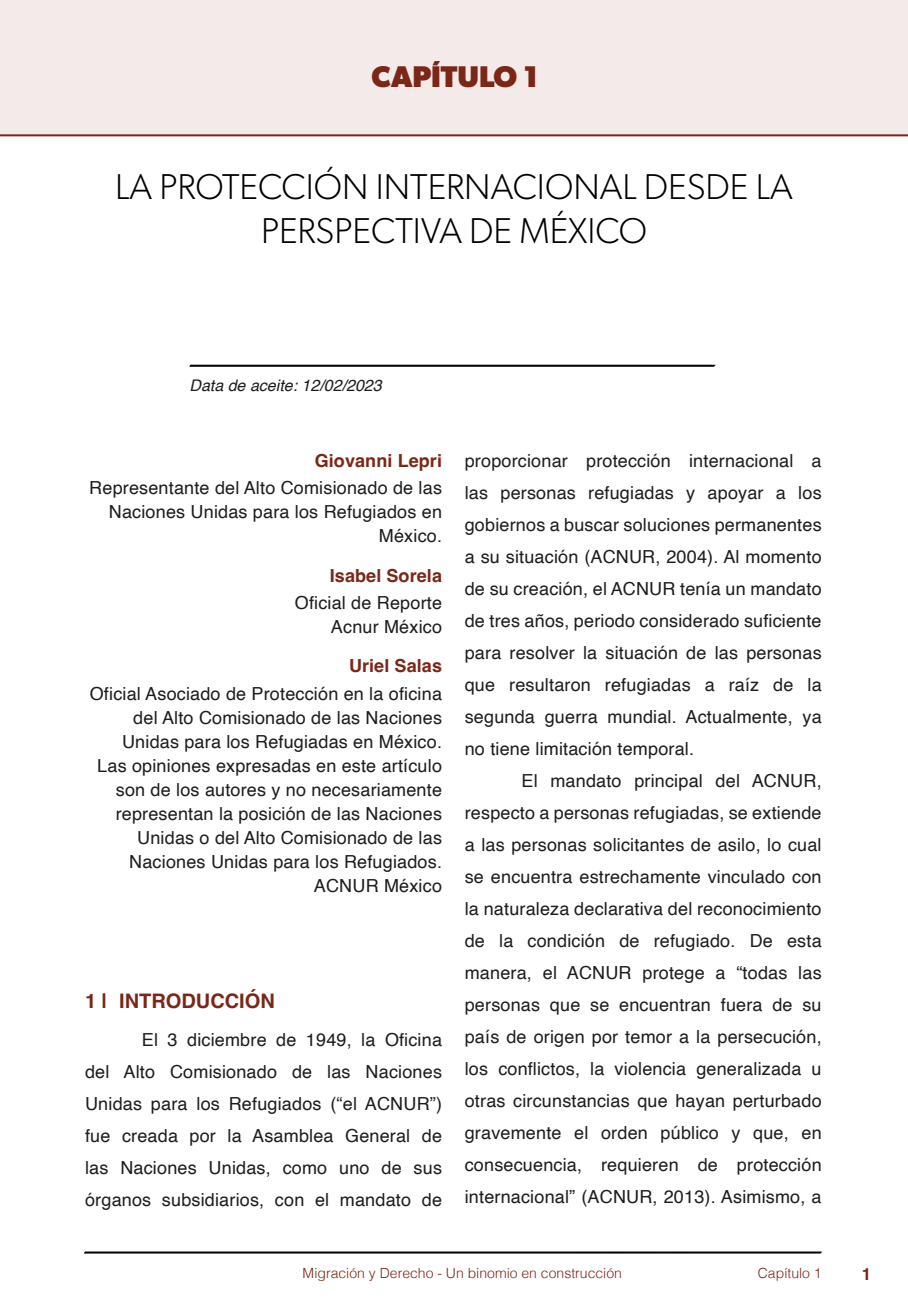
<style>
.page{position:relative;width:908px;height:1304px;background:#fff}
.page>*{position:absolute;margin:0;border:0;box-sizing:border-box;transform-origin:0 0}
.t1{font:300 36px/44px "Gibson";color:#000}
.t2{font:700 30px "Gibson";color:#7a2717}
.t3{font:700 20px "Helvetica";color:#7a2717}
.t4{font:18px/32px "Helvetica";letter-spacing:.01em;color:#1d1d1b;text-align:right}
.t5{font:700 18px "Helvetica";letter-spacing:.005em;color:#7a2717}
.t6{font:700 16.8px "Helvetica";color:#7a2717}
.t7{font:italic 16px "Helvetica";color:#1d1d1b}
.t8{font:300 14px "Helvetica";color:#7a2717}
</style>
<div class="page">
<svg style="left:84px;top:1251px;width:737px;height:3px;background:#515151"></svg>
<svg style="left:189px;top:364px;width:526px;height:3px;background:#4f4f4f"></svg>
<div style="left:0;top:0;width:907px;height:136px;background:#f3eae9"></div>
<div style="left:44px;top:72px;width:68px;height:61px;background:#f3eae9"></div>
<h2 class="t2" style="left:371px;top:58px;width:168px">CAPÍTULO 1</h2>
<h1 class="t1" style="left:261px;top:164px;width:533px;text-indent:-146px">LA PROTECCIÓN INTERNACIONAL DESDE LA<br>PERSPECTIVA DE MÉXICO</h1>
<p class="t7" style="left:189px;top:373px;width:194px">Data de aceite: 12/02/2023</p>
<p class="t5" style="left:314px;top:450px;width:129px">Giovanni Lepri</p>
<p class="t4" style="left:89px;top:477px;width:354px;line-height:24px">Representante del Alto Comisionado de las<br>Naciones Unidas para los Refugiados en<br>México.</p>
<p class="t5" style="left:329px;top:564px;width:114px">Isabel Sorela</p>
<p class="t4" style="left:295px;top:591px;width:149px;line-height:24px">Oficial de Reporte<br>Acnur México</p>
<p class="t5" style="left:349px;top:655px;width:94px">Uriel Salas</p>
<p class="t4" style="left:90px;top:682px;width:353px;line-height:24px">Oficial Asociado de Protección en la oficina del Alto Comisionado de las Naciones Unidas para los Refugiadas en México.<br>Las opiniones expresadas en este artículo son de los autores y no necesariamente representan la posición de las Naciones Unidas o del Alto Comisionado de las Naciones Unidas para los Refugiados.<br>ACNUR México</p>
<p class="t3" style="left:85px;top:989px;width:191px">1 | INTRODUCCIÓN</p>
<p class="t4" style="left:85px;top:1024px;width:358px;text-align:justify;text-indent:57px">El 3 diciembre de 1949, la Oficina del Alto Comisionado de las Naciones Unidas para los Refugiados (“el ACNUR”) fue creada por la Asamblea General de las Naciones Unidas, como uno de sus órganos subsidiarios, con el mandato de</p>
<p class="t4" style="left:464px;top:445px;width:358px;text-align:justify">proporcionar protección internacional a las personas refugiadas y apoyar a los gobiernos a buscar soluciones permanentes a su situación (ACNUR, 2004). Al momento de su creación, el ACNUR tenía un mandato de tres años, periodo considerado suficiente para resolver la situación de las personas que resultaron refugiadas a raíz de la segunda guerra mundial. Actualmente, ya no tiene limitación temporal.</p>
<p class="t4" style="left:464px;top:765px;width:358px;text-align:justify;text-indent:57px">El mandato principal del ACNUR, respecto a personas refugiadas, se extiende a las personas solicitantes de asilo, lo cual se encuentra estrechamente vinculado con la naturaleza declarativa del reconocimiento de la condición de refugiado. De esta manera, el ACNUR protege a “todas las personas que se encuentran fuera de su país de origen por temor a la persecución, los conflictos, la violencia generalizada u otras circunstancias que hayan perturbado gravemente el orden público y que, en consecuencia, requieren de protección internacional” (ACNUR, 2013). Asimismo, a</p>
<p class="t8" style="left:302px;top:1261px;width:321px">Migración y Derecho - Un binomio en construcción</p>
<p class="t8" style="left:757px;top:1261px;width:65px">Capítulo 1</p>
<p class="t6" style="left:861px;top:1264px;width:11px">1</p>
</div>
